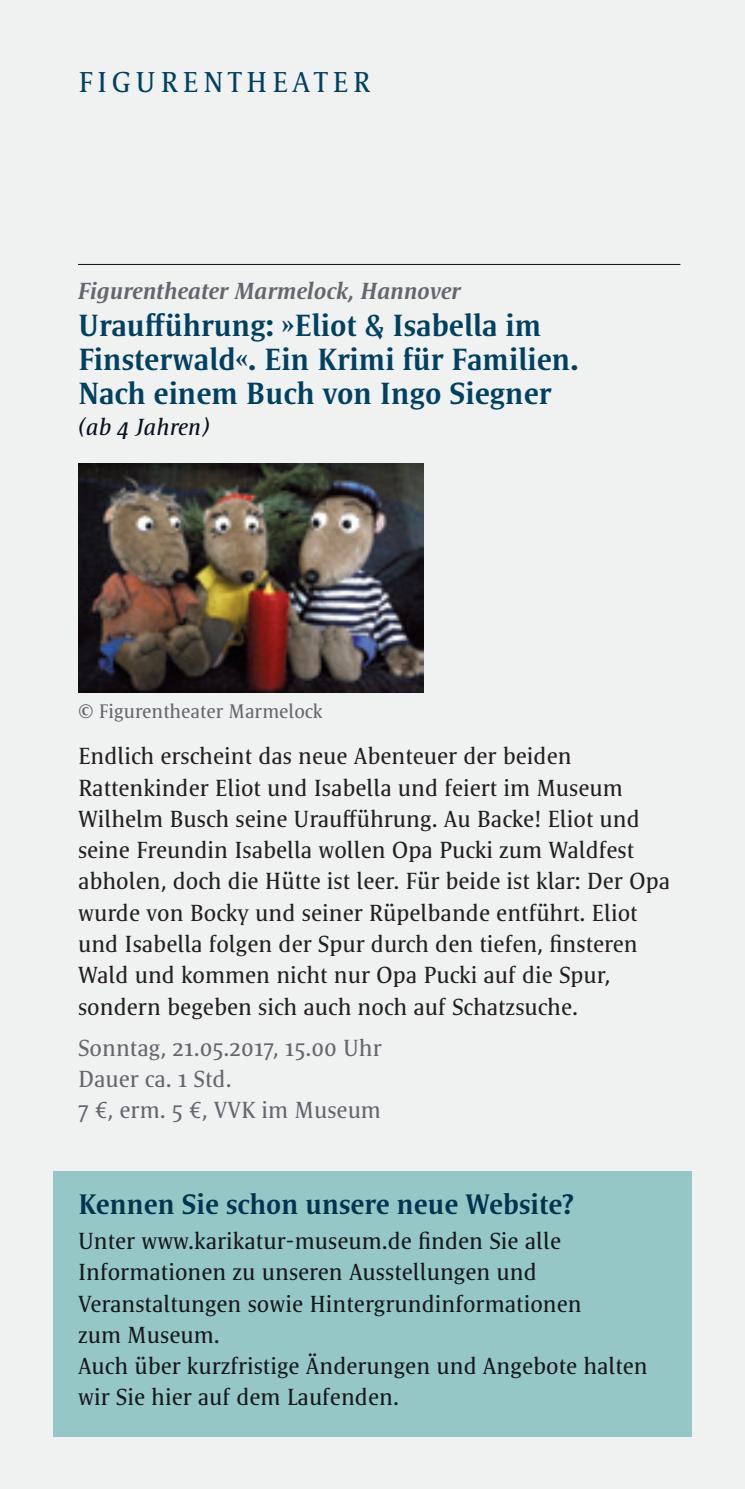
<style>
.page{position:relative;width:745px;height:1489px;background:#fff}
.page>*{position:absolute;margin:0;border:0;box-sizing:border-box;transform-origin:0 0}
.t1{font:300 37.5px "Satero Serif LT Pro";letter-spacing:.1em;color:#004060}
.t2{font:500 31.25px/33.8px "Satero Serif LT Pro";color:#004060}
.t3{font:500 28.75px "Satero Serif LT Pro";color:#004060}
.t4{font:23.75px/31.2px "Satero Serif LT Pro";color:#231f20}
.t5{font:23.75px/31.2px "Satero Serif LT Pro";color:#65676f}
.t6{font:italic 500 23.75px "Satero Serif LT Pro";color:#65676f}
.t7{font:italic 23.75px "Satero Serif LT Pro";color:#08111d}
.t8{font:20px "Satero Serif LT Pro";color:#65676f}
</style>
<div class="page">
<div style="left:0;top:0;width:744px;height:1488px;background:#f0f2f1"></div>
<hr style="left:78px;top:264px;width:602px;height:1px;background:#08111d">
<div style="left:53px;top:1170px;width:638px;height:266px;background:#96c7c7"></div>
<img style="left:78px;top:463px;width:344px;height:229px">
<h1 class="t1" style="left:78px;top:57px;width:294px">figurentheater</h1>
<p class="t6" style="left:78px;top:277px;width:384px">Figurentheater Marmelock, Hannover</p>
<h2 class="t2" style="left:78px;top:308px;width:501px">Uraufführung: »Eliot &amp; Isabella im<br>Finsterwald«. Ein Krimi für Familien.<br>Nach einem Buch von Ingo Siegner</h2>
<p class="t7" style="left:78px;top:413px;width:134px">(ab 4 Jahren)</p>
<p class="t8" style="left:78px;top:699px;width:246px">© Figurentheater Marmelock</p>
<p class="t4" style="left:78px;top:740px;width:593px">Endlich erscheint das neue Abenteuer der beiden Rattenkinder Eliot und Isabella und feiert im Museum Wilhelm Busch seine Uraufführung. Au Backe! Eliot und seine Freundin Isabella wollen Opa Pucki zum Waldfest abholen, doch die Hütte ist leer. Für beide ist klar: Der Opa wurde von Bocky und seiner Rüpelbande entführt. Eliot und Isabella folgen der Spur durch den tiefen, finsteren Wald und kommen nicht nur Opa Pucki auf die Spur, sondern begeben sich auch noch auf Schatzsuche.</p>
<p class="t5" style="left:78px;top:1031px;width:305px">Sonntag, 21.05.2017, 15.00 Uhr<br>Dauer ca. 1 Std.<br>7 €, erm. 5 €, VVK im Museum</p>
<p class="t3" style="left:78px;top:1187px;width:497px">Kennen Sie schon unsere neue Website?</p>
<p class="t4" style="left:78px;top:1224px;width:571px">Unter www.karikatur-museum.de finden Sie alle Informationen zu unseren Ausstellungen und Veranstaltungen sowie Hintergrundinformationen<br>zum Museum.<br>Auch über kurzfristige Änderungen und Angebote halten wir Sie hier auf dem Laufenden.</p>
</div>
